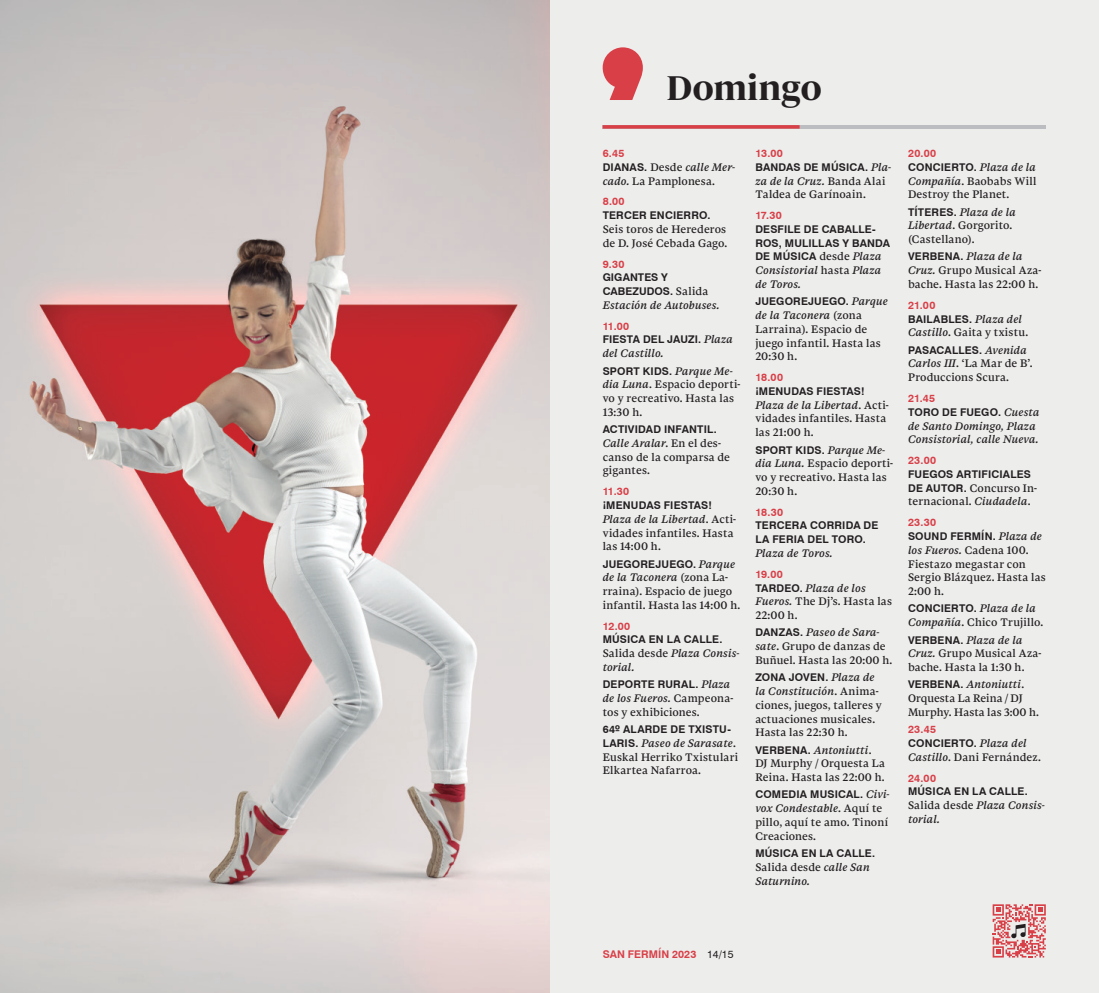
<style>
.page{position:relative;width:1099px;height:993px;background:#fff}
.page>*{position:absolute;margin:0;border:0;box-sizing:border-box;transform-origin:0 0}
.t1{font:700 33.75px "Ashler Display";color:#231f20}
.TXT1{font:10.62px/13.8px "Ashler Text";letter-spacing:.015em;color:#231f20}
.ultimo_parrafo{font:10.62px/13.8px "Ashler Text";letter-spacing:.015em;color:#231f20}
.TXT1__1{font:10.62px/13.8px "Ashler Text";letter-spacing:.015em;color:#231f20}
.TXT1-2{font:italic 10.62px/13.8px "Ashler Text";letter-spacing:.01em;color:#231f20}
.ultimo_parrafo-2{font:italic 10.62px/13.8px "Ashler Text";letter-spacing:.005em;color:#231f20}
.HORAS{font:700 10.62px "Swiss 721 BT";letter-spacing:.015em;color:#d93f47}
.ultimo_parrafo-3{font:700 10.62px/13.8px "Swiss 721 BT";letter-spacing:.015em;color:#231f20}
.TXT1-3{font:700 10.62px/13.8px "Swiss 721 BT";letter-spacing:.015em;color:#231f20}
.TXT1__1-2{font:italic 10.62px/13.8px "Ashler Text";color:#231f20}
.s1{font-family:"Swiss 721 BT";font-weight:700}
.s2{font-style:italic}
.s3{font-family:"Swiss 721 BT";font-weight:700;font-style:normal}
.s4{font-style:normal}
.s5{font-family:"Ashler Text";font-weight:400}
.s6{font-family:"Ashler Text";font-weight:400;font-style:italic}
.s7{font-weight:400;color:#231f20}
</style>
<div class="page">
<div style="left:549px;top:0;width:549px;height:992px;background:#ededec"></div>
<img style="left:0;top:0;width:549px;height:992px">
<hr style="left:602px;top:125px;width:443px;height:4px;background:#bcbdc0">
<svg style="left:602px;top:47px;width:41px;height:53px"></svg>
<svg style="left:602px;top:125px;width:197px;height:4px"></svg>
<svg style="left:992px;top:904px;width:53px;height:53px"></svg>
<p class="t1" style="left:666px;top:66px;width:157px">Domingo</p>
<p class="HORAS" style="left:602px;top:147px;width:23px">6.45</p>
<p class="ultimo_parrafo" style="left:602px;top:160px;width:134px"><span class="s1">DIANAS.</span> Desde <span class="s2">calle Mer&shy;cado.</span> La Pamplonesa.</p>
<p class="HORAS" style="left:602px;top:195px;width:23px">8.00</p>
<p class="ultimo_parrafo" style="left:602px;top:209px;width:126px"><span class="s1">TERCER ENCIERRO.<br></span>Seis toros de Herederos de D. José Cebada Gago.</p>
<p class="HORAS" style="left:602px;top:257px;width:23px">9.30</p>
<p class="TXT1-2" style="left:602px;top:271px;width:118px"><span class="s3">GIGANTES Y<br>CABEZUDOS.</span> <span class="s4">Salida<br></span>Estación de Autobuses.</p>
<p class="HORAS" style="left:602px;top:319px;width:28px">11.00</p>
<p class="TXT1-2" style="left:602px;top:333px;width:132px"><span class="s3">FIESTA DEL JAUZI.</span> Plaza del Castillo.</p>
<p class="TXT1__1" style="left:602px;top:364px;width:139px"><span class="s1">SPORT KIDS.</span> <span class="s2">Parque Me&shy;dia Luna</span>. Espacio deporti&shy;vo y recreativo. Hasta las<br>13:30 h.</p>
<p class="ultimo_parrafo" style="left:602px;top:422px;width:129px"><span class="s1">ACTIVIDAD INFANTIL.<br></span><span class="s2">Calle Aralar</span>. En el des&shy;canso de la comparsa de gigantes.</p>
<p class="HORAS" style="left:602px;top:485px;width:28px">11.30</p>
<p class="TXT1" style="left:602px;top:498px;width:135px"><span class="s1">¡MENUDAS FIESTAS!<br></span><span class="s2">Plaza de la Libertad</span>. Acti&shy;vidades infantiles. Hasta las 14:00 h.</p>
<p class="ultimo_parrafo" style="left:602px;top:557px;width:139px"><span class="s1">JUEGOREJUEGO.</span> <span class="s2">Parque de la Taconera</span> (zona La&shy;rraina). Espacio de juego infantil. Hasta las 14:00 h.</p>
<p class="HORAS" style="left:602px;top:619px;width:29px">12.00</p>
<p class="TXT1-2" style="left:602px;top:633px;width:138px"><span class="s3">MÚSICA EN LA CALLE.<br></span><span class="s4">Salida desde</span> Plaza Consis&shy;torial.</p>
<p class="TXT1__1" style="left:602px;top:677px;width:132px"><span class="s1">DEPORTE RURAL.</span> <span class="s2">Plaza de los Fueros.</span> Campeona&shy;tos y exhibiciones.</p>
<p class="TXT1__1" style="left:602px;top:722px;width:137px"><span class="s1">64º ALARDE DE TXISTU-<br>LARIS.</span> <span class="s2">Paseo de Sarasate</span>.<br>Euskal Herriko Txistulari<br>Elkartea Nafarroa.</p>
<p class="HORAS" style="left:755px;top:147px;width:29px">13.00</p>
<p class="ultimo_parrafo" style="left:755px;top:160px;width:137px"><span class="s1">BANDAS DE MÚSICA.</span> <span class="s2">Pla&shy;za de la Cruz.</span> Banda Alai<br>Taldea de Garínoain.</p>
<p class="HORAS" style="left:755px;top:209px;width:28px">17.30</p>
<p class="TXT1-3" style="left:755px;top:222px;width:136px">DESFILE DE CABALLE-<br>ROS, MULILLAS Y BANDA<br>DE MÚSICA <span class="s5">desde</span> <span class="s6">Plaza<br>Consistorial</span> <span class="s5">hasta</span> <span class="s6">Plaza de Toros.</span></p>
<p class="ultimo_parrafo" style="left:755px;top:295px;width:134px"><span class="s1">JUEGOREJUEGO.</span> <span class="s2">Parque de la Taconera</span> (zona<br>Larraina). Espacio de juego infantil. Hasta las<br>20:30 h.</p>
<p class="HORAS" style="left:755px;top:371px;width:29px">18.00</p>
<p class="TXT1" style="left:755px;top:384px;width:135px"><span class="s1">¡MENUDAS FIESTAS!<br></span><span class="s2">Plaza de la Libertad</span>. Acti&shy;vidades infantiles. Hasta las 21:00 h.</p>
<p class="ultimo_parrafo" style="left:755px;top:443px;width:139px"><span class="s1">SPORT KIDS.</span> <span class="s2">Parque Me&shy;dia Luna.</span> Espacio deporti&shy;vo y recreativo. Hasta las<br>20:30 h.</p>
<p class="HORAS" style="left:755px;top:505px;width:29px">18.30</p>
<p class="ultimo_parrafo-3" style="left:755px;top:518px;width:125px">TERCERA CORRIDA DE<br>LA FERIA DEL TORO.<br><span class="s6">Plaza de Toros.</span></p>
<p class="HORAS" style="left:755px;top:567px;width:29px">19.00</p>
<p class="TXT1__1" style="left:755px;top:581px;width:138px"><span class="s1">TARDEO.</span> <span class="s2">Plaza de los<br>Fueros.</span> The Dj’s. Hasta las<br>22:00 h.</p>
<p class="TXT1" style="left:755px;top:625px;width:138px"><span class="s1">DANZAS.</span> <span class="s2">Paseo de Sara&shy;sate</span>. Grupo de danzas de<br>Buñuel. Hasta las 20:00 h.</p>
<p class="TXT1" style="left:755px;top:670px;width:128px"><span class="s1">ZONA JOVEN.</span> <span class="s2">Plaza de la Constitución</span>. Anima&shy;ciones, juegos, talleres y actuaciones musicales.<br>Hasta las 22:30 h.</p>
<p class="TXT1" style="left:755px;top:743px;width:131px"><span class="s1">VERBENA.</span> <span class="s2">Antoniutti</span>.<br>DJ Murphy / Orquesta La<br>Reina. Hasta las 22:00 h.</p>
<p class="TXT1" style="left:755px;top:787px;width:135px"><span class="s1">COMEDIA MUSICAL.</span> <span class="s2">Civi&shy;vox Condestable</span>. Aquí te pillo, aquí te amo. Tinoní<br>Creaciones.</p>
<p class="ultimo_parrafo-2" style="left:755px;top:846px;width:121px"><span class="s3">MÚSICA EN LA CALLE.<br></span><span class="s4">Salida desde</span> calle San<br>Saturnino.</p>
<p class="HORAS" style="left:908px;top:147px;width:30px">20.00</p>
<p class="TXT1" style="left:908px;top:160px;width:130px;text-align:justify"><span class="s1">CONCIERTO.</span> <span class="s2">Plaza de la Compañía</span>. Baobabs Will Destroy the Planet.</p>
<p class="TXT1" style="left:908px;top:205px;width:109px"><span class="s1">TÍTERES.</span> <span class="s2">Plaza de la<br>Libertad</span>. Gorgorito. (Castellano).</p>
<p class="ultimo_parrafo" style="left:908px;top:250px;width:135px"><span class="s1">VERBENA.</span> <span class="s2">Plaza de la<br>Cruz.</span> Grupo Musical Aza&shy;bache. Hasta las 22:00 h.</p>
<p class="HORAS" style="left:908px;top:298px;width:29px">21.00</p>
<p class="TXT1__1-2" style="left:908px;top:312px;width:122px"><span class="s3">BAILABLES.</span> Plaza del<br>Castillo<span class="s4">. Gaita y txistu.</span></p>
<p class="ultimo_parrafo" style="left:908px;top:343px;width:126px"><span class="s1">PASACALLES.</span> <span class="s2">Avenida<br>Carlos III</span>. ‘La Mar de B’.<br>Produccions Scura.</p>
<p class="HORAS" style="left:908px;top:391px;width:29px">21.45</p>
<p class="ultimo_parrafo-2" style="left:908px;top:405px;width:133px"><span class="s3">TORO DE FUEGO.</span> Cuesta de Santo Domingo, Plaza<br>Consistorial, calle Nueva.</p>
<p class="HORAS" style="left:908px;top:454px;width:30px">23.00</p>
<p class="ultimo_parrafo-3" style="left:908px;top:467px;width:130px">FUEGOS ARTIFICIALES<br>DE AUTOR. <span class="s5">Concurso In&shy;ternacional.</span> <span class="s6">Ciudadela</span><span class="s5">.</span></p>
<p class="HORAS" style="left:908px;top:516px;width:30px">23.30</p>
<p class="TXT1" style="left:908px;top:529px;width:139px"><span class="s1">SOUND FERMÍN.</span> <span class="s2">Plaza de los Fueros.</span> Cadena 100.<br>Fiestazo megastar con<br>Sergio Blázquez. Hasta las<br>2:00 h.</p>
<p class="TXT1-2" style="left:908px;top:602px;width:137px"><span class="s3">CONCIERTO.</span> Plaza de la<br>Compañía<span class="s4">. Chico Trujillo.</span></p>
<p class="TXT1" style="left:908px;top:633px;width:135px"><span class="s1">VERBENA.</span> <span class="s2">Plaza de la<br>Cruz.</span> Grupo Musical Aza&shy;bache. Hasta la 1:30 h.</p>
<p class="TXT1" style="left:908px;top:677px;width:132px"><span class="s1">VERBENA.</span> <span class="s2">Antoniutti</span>.<br>Orquesta La Reina / DJ<br>Murphy. Hasta las 3:00 h.</p>
<p class="HORAS" style="left:908px;top:722px;width:30px">23.45</p>
<p class="ultimo_parrafo-2" style="left:908px;top:736px;width:134px"><span class="s3">CONCIERTO.</span> Plaza del<br>Castillo<span class="s4">. Dani Fernández.</span></p>
<p class="HORAS" style="left:908px;top:771px;width:29px">24.00</p>
<p class="TXT1-2" style="left:908px;top:784px;width:138px"><span class="s3">MÚSICA EN LA CALLE.<br></span><span class="s4">Salida desde</span> Plaza Consis&shy;torial.</p>
<p class="HORAS" style="left:602px;top:946px;width:132px">SAN FERMÍN 2023 <span class="s7">14/15</span></p>
</div>
